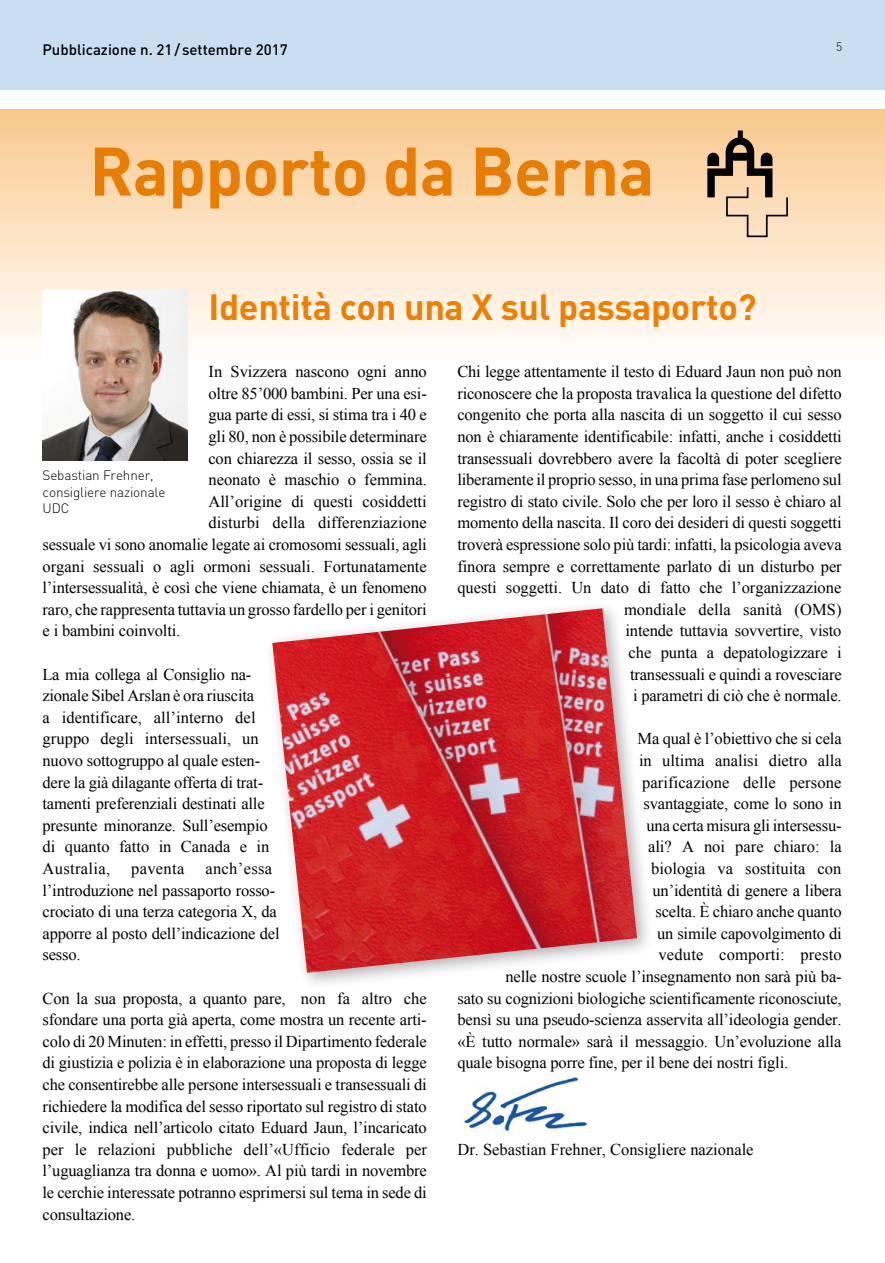
<style>
.page{position:relative;width:885px;height:1263px;background:#fff}
.page>*{position:absolute;margin:0;border:0;box-sizing:border-box;transform-origin:0 0}
.t1{font:700 67.5px "DIN";letter-spacing:-.01em;color:#e97d02}
.t2{font:700 36px "DIN";letter-spacing:-.01em;color:#ee7f00}
.t3{font:16.5px/21.6px "Times New Roman";letter-spacing:-.01em;color:#000}
.t4{font:16.5px "Times New Roman";letter-spacing:.01em;color:#000}
.t5{font:16.5px "Times New Roman";letter-spacing:.02em;color:#000}
.t6{font:500 15px "DIN";color:#000}
.t7{font:300 13.5px/16.5px "DIN";letter-spacing:-.01em;color:#000}
.t8{font:300 12px "DIN";color:#000}
</style>
<div class="page">
<div style="left:0;top:109px;width:884px;height:257px;background:linear-gradient(to bottom,#f9c98d,#fff)"></div>
<svg style="left:707px;top:130px;width:80px;height:107px;background:#c3a989"></svg>
<img style="left:464px;top:1077px;width:123px;height:55px">
<div style="left:0;top:0;width:884px;height:89px;background:#c9def1"></div>
<div style="left:264px;top:600px;width:390px;height:390px;background:#000;opacity:.32"></div>
<img style="left:272px;top:608px;width:365px;height:365px">
<img style="left:43px;top:290px;width:144px;height:171px">
<p class="t6" style="left:43px;top:40px;width:246px">Pubblicazione n. 21 / settembre 2017</p>
<p class="t8" style="left:836px;top:39px;width:8px">5</p>
<h1 class="t1" style="left:89px;top:127px;width:566px">Rapporto da Berna</h1>
<h2 class="t2" style="left:208px;top:284px;width:549px">Identità con una X sul passaporto?</h2>
<p class="t3" style="left:457px;top:361px;width:386px;text-align:right">Chi legge attentamente il testo di Eduard Jaun non può non riconoscere che la proposta travalica la questione del difetto congenito che porta alla nascita di un soggetto il cui sesso non è chiaramente identificabile: infatti, anche i cosiddetti transessuali dovrebbero avere la facoltà di poter scegliere liberamente il proprio sesso, in una prima fase perlomeno sul registro di stato civile. Solo che per loro il sesso è chiaro al momento della nascita. Il coro dei desideri di questi soggetti troverà espressione solo più tardi: infatti, la psicologia aveva finora sempre e correttamente parlato di un disturbo per questi soggetti. Un dato di fatto che l’organizzazione mondiale della sanità (OMS)<br>intende tuttavia sovvertire, visto<br>che punta a depatologizzare i<br>transessuali e quindi a rovesciare<br>i parametri di ciò che è normale.</p>
<p class="t3" style="left:637px;top:728px;width:206px">Ma qual è l’obiettivo che si cela</p>
<p class="t3" style="left:639px;top:749px;width:204px">in ultima analisi dietro alla</p>
<p class="t3" style="left:642px;top:771px;width:201px">parificazione delle persone</p>
<p class="t3" style="left:643px;top:793px;width:199px">svantaggiate, come lo sono in</p>
<p class="t3" style="left:646px;top:814px;width:197px">una certa misura gli intersessu-</p>
<p class="t3" style="left:648px;top:836px;width:195px">ali? A noi pare chiaro: la</p>
<p class="t3" style="left:651px;top:857px;width:192px">biologia va sostituita con</p>
<p class="t3" style="left:652px;top:879px;width:191px">un’identità di genere a libera</p>
<p class="t3" style="left:655px;top:900px;width:188px">scelta. È chiaro anche quanto</p>
<p class="t3" style="left:657px;top:922px;width:186px">un simile capovolgimento di</p>
<p class="t4" style="left:658px;top:944px;width:185px">vedute comporti: presto</p>
<p class="t3" style="left:505px;top:965px;width:338px">nelle nostre scuole l’insegnamento non sarà più ba-</p>
<p class="t3" style="left:457px;top:987px;width:386px">sato su cognizioni biologiche scientificamente riconosciute,</p>
<p class="t3" style="left:457px;top:1008px;width:386px">bensì su una pseudo-scienza asservita all’ideologia gender.</p>
<p class="t3" style="left:457px;top:1030px;width:385px">«È tutto normale» sarà il messaggio. Un’evoluzione alla</p>
<p class="t3" style="left:457px;top:1052px;width:332px">quale bisogna porre fine, per il bene dei nostri figli.</p>
<p class="t3" style="left:208px;top:361px;width:220px">In Svizzera nascono ogni anno</p>
<p class="t3" style="left:208px;top:382px;width:220px">oltre 85’000 bambini. Per una esi-</p>
<p class="t3" style="left:208px;top:404px;width:220px">gua parte di essi, si stima tra i 40 e</p>
<p class="t3" style="left:208px;top:425px;width:220px">gli 80, non è possibile determinare</p>
<p class="t3" style="left:208px;top:447px;width:220px">con chiarezza il sesso, ossia se il</p>
<p class="t3" style="left:208px;top:469px;width:220px">neonato è maschio o femmina.</p>
<p class="t3" style="left:208px;top:490px;width:220px">All’origine di questi cosiddetti</p>
<p class="t3" style="left:208px;top:512px;width:220px">disturbi della differenziazione</p>
<p class="t3" style="left:43px;top:533px;width:386px">sessuale vi sono anomalie legate ai cromosomi sessuali, agli</p>
<p class="t3" style="left:43px;top:555px;width:386px">organi sessuali o agli ormoni sessuali. Fortunatamente</p>
<p class="t3" style="left:43px;top:577px;width:386px">l’intersessualità, è così che viene chiamata, è un fenomeno</p>
<p class="t3" style="left:43px;top:598px;width:386px">raro, che rappresenta tuttavia un grosso fardello per i genitori</p>
<p class="t3" style="left:43px;top:620px;width:139px">e i bambini coinvolti.</p>
<p class="t3" style="left:43px;top:663px;width:228px">La mia collega al Consiglio na&shy;zionale Sibel Arslan è ora riuscita<br>a identificare, all’interno del gruppo degli intersessuali, un nuovo sottogruppo al quale esten&shy;dere la già dilagante offerta di trat&shy;tamenti preferenziali destinati alle presunte minoranze. Sull’esempio di quanto fatto in Canada e in<br>Australia,</p>
<p class="t7" style="left:43px;top:467px;width:124px">Sebastian Frehner, consigliere nazionale<br>UDC</p>
<p class="t3" style="left:43px;top:857px;width:239px;text-indent:163px">anch’essa l’introduzione nel passaporto rosso&shy;crociato di una terza categoria X, da apporre al posto dell’indicazione del sesso.</p>
<p class="t3" style="left:43px;top:987px;width:386px;text-align:justify">Con la sua proposta, a quanto pare, non fa altro che sfondare una porta già aperta, come mostra un recente arti&shy;colo di 20 Minuten: in effetti, presso il Dipartimento federale di giustizia e polizia è in elaborazione una proposta di legge che consentirebbe alle persone intersessuali e transessuali di richiedere la modifica del sesso riportato sul registro di stato civile, indica nell’articolo citato Eduard Jaun, l’incaricato per le relazioni pubbliche dell’«Ufficio federale per l’uguaglianza tra donna e uomo». Al più tardi in novembre le cerchie interessate potranno esprimersi sul tema in sede di consultazione.</p>
<p class="t5" style="left:131px;top:857px;width:55px">paventa</p>
<p class="t3" style="left:457px;top:1138px;width:298px">Dr. Sebastian Frehner, Consigliere nazionale</p>
</div>
